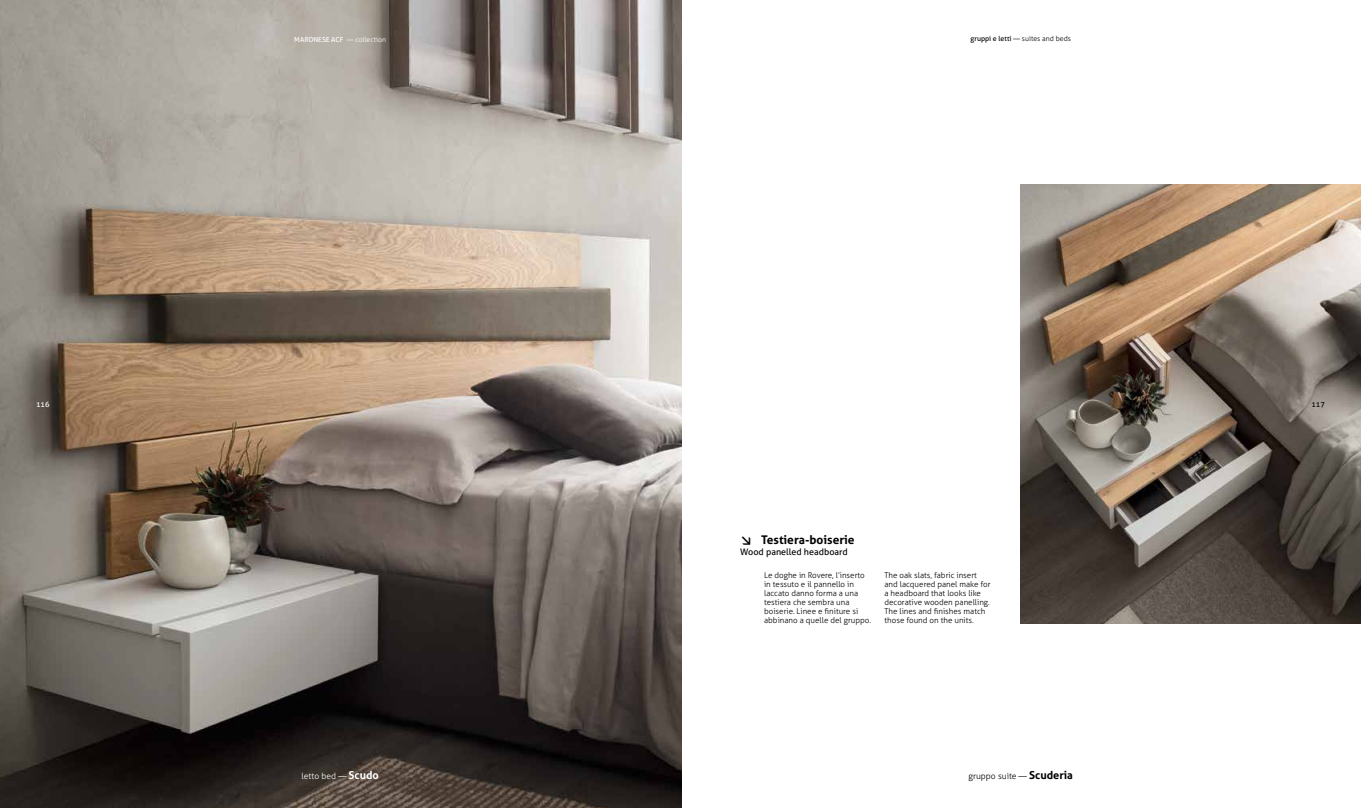
<style>
.page{position:relative;width:1361px;height:808px;background:#fff}
.page>*{position:absolute;margin:0;border:0;box-sizing:border-box;transform-origin:0 0}
.t1{font:700 12px "Aller";color:#000}
.t2{font:9px "Aller";color:#000}
.t3{font:300 8.5px "Aller";color:#000}
.t4{font:300 8.5px "Aller";color:#fff}
.t5{font:300 8px/9px "Aller";color:#000}
.t6{font:7.5px "Aller";color:#000}
.t7{font:7.5px "Aller";color:#fff}
.t8{font:300 7px "Aller";color:#000}
.t9{font:7px "Aller";color:#fff}
.s1{font-weight:300}
.s2{font-weight:400}
.s3{font-family:"DIN Pro"}
.s4{font-weight:700;font-size:11px}
</style>
<div class="page">
<img style="left:1020px;top:184px;width:341px;height:439px">
<img style="left:0;top:0;width:681px;height:808px">
<p class="t7" style="left:36px;top:399px;width:15px">116</p>
<p class="t9" style="left:294px;top:35px;width:93px">MARONESE ACF <span class="s1">— collection</span></p>
<p class="t8" style="left:970px;top:34px;width:102px"><span class="s2">gruppi e letti</span> — suites and beds</p>
<h1 class="t1" style="left:740px;top:532px;width:116px"><span class="s3">↘</span> Testiera-boiserie</h1>
<p class="t2" style="left:740px;top:546px;width:109px">Wood panelled headboard</p>
<p class="t5" style="left:764px;top:571px;width:108px">Le doghe in Rovere, l’inserto in tessuto e il pannello in laccato danno forma a una testiera che sembra una boiserie. Linee e finiture si abbinano a quelle del gruppo.</p>
<p class="t5" style="left:884px;top:571px;width:108px">The oak slats, fabric insert and lacquered panel make for a headboard that looks like decorative wooden panelling.<br>The lines and finishes match those found on the units.</p>
<p class="t4" style="left:301px;top:771px;width:79px">letto bed — <span class="s4">Scudo</span></p>
<p class="t3" style="left:968px;top:771px;width:106px">gruppo suite — <span class="s4">Scuderia</span></p>
<p class="t6" style="left:1311px;top:399px;width:15px">117</p>
</div>
